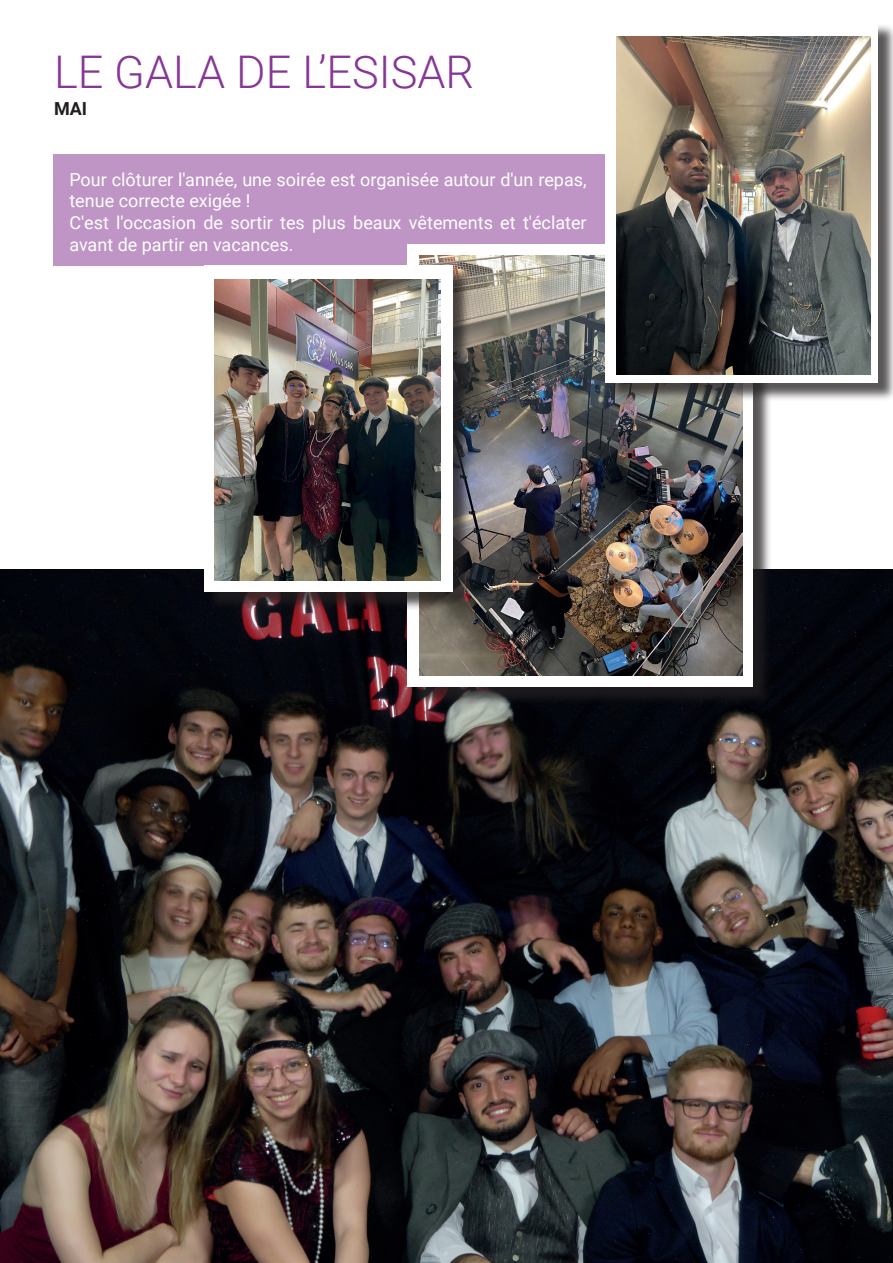
<style>
.page{position:relative;width:893px;height:1263px;background:#fff}
.page>*{position:absolute;margin:0;border:0;box-sizing:border-box;transform-origin:0 0}
.t1{font:300 45px "Roboto";color:#873795}
.t2{font:18px/21.6px "Roboto";color:#fff}
.t3{font:700 18px "Roboto";color:#231f20}
</style>
<div class="page">
<div style="left:53px;top:154px;width:646px;height:112px;background:#bf95c6"></div>
<img style="left:0;top:570px;width:893px;height:693px">
<div style="left:410px;top:247px;width:362px;height:458px;background:#231f20;opacity:.75"></div>
<div style="left:408px;top:244px;width:345px;height:443px;background:#fff"></div>
<img style="left:419px;top:255px;width:324px;height:420px">
<div style="left:206px;top:268px;width:265px;height:342px;background:#231f20;opacity:.75"></div>
<div style="left:204px;top:266px;width:248px;height:326px;background:#fff"></div>
<img style="left:214px;top:279px;width:226px;height:301px">
<div style="left:608px;top:24px;width:285px;height:378px;background:#231f20;opacity:.75"></div>
<div style="left:606px;top:21px;width:272px;height:362px;background:#fff"></div>
<img style="left:617px;top:36px;width:253px;height:338px">
<h1 class="t1" style="left:54px;top:40px;width:422px">LE GALA DE L’ESISAR</h1>
<p class="t3" style="left:54px;top:96px;width:35px">MAI</p>
<p class="t2" style="left:69px;top:168px;width:519px">Pour clôturer l'année, une soirée est organisée autour d'un repas, tenue correcte exigée !<br>C'est l'occasion de sortir tes plus beaux vêtements et t'éclater avant de partir en vacances.</p>
</div>
